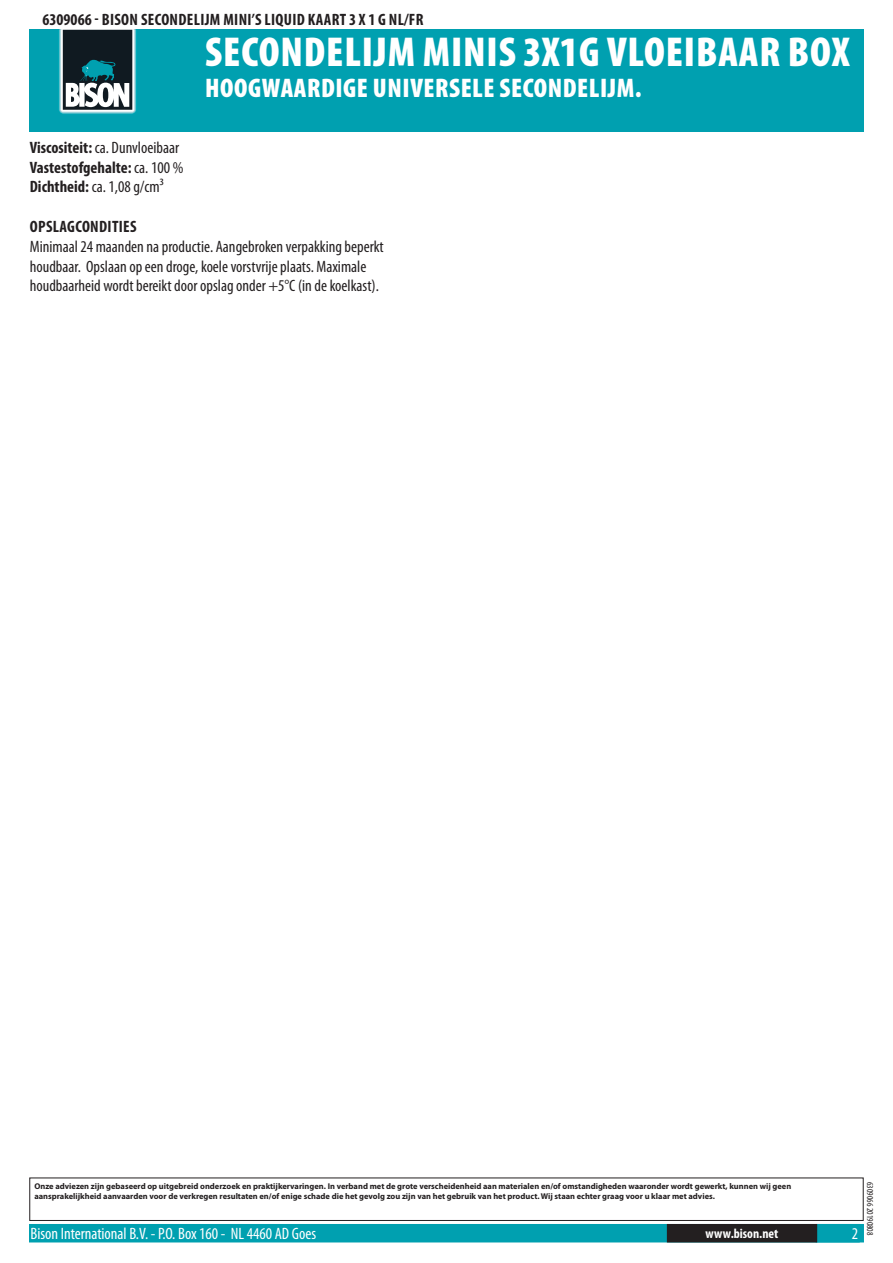
<style>
.page{position:relative;width:893px;height:1263px;background:#fff}
.page>*{position:absolute;margin:0;border:0;box-sizing:border-box;transform-origin:0 0}
.t1{font:900 condensed 42px "Myriad Pro";letter-spacing:.02em;color:#fff}
.t2{font:900 condensed 27px "Myriad Pro";letter-spacing:.02em;color:#fff}
.t3{font:condensed 16.5px/19.8px "Myriad Pro";color:#231f20}
.t4{font:700 condensed 16.5px/19.8px "Myriad Pro";letter-spacing:.02em;color:#231f20}
.t5{font:condensed 16.5px "Myriad Pro";color:#fff}
.t6{font:700 condensed 13.5px "Myriad Pro";color:#fff}
.t7{font:condensed 9px "Myriad Pro";color:#231f20}
.t8{font:700 8.4px/10.1px "Myriad Pro";color:#231f20}
.s1{font-weight:400}
</style>
<div class="page">
<div style="left:30px;top:1225px;width:833px;height:17px;background:#00a0b0"></div>
<div style="left:29px;top:1224px;width:835px;height:18px;border:2px solid #00a0b0"></div>
<div style="left:816px;top:1224px;width:44px;height:18px;border:2px solid #00a0b0"></div>
<div style="left:668px;top:1225px;width:148px;height:17px;background:#231f20"></div>
<div style="left:667px;top:1224px;width:150px;height:18px;border:2px solid #231f20"></div>
<div style="left:29px;top:1177px;width:835px;height:44px;border:1px solid #231f20"></div>
<div style="left:30px;top:30px;width:834px;height:102px;background:#00a0b0"></div>
<svg style="left:59px;top:30px;width:78px;height:84px;background:#516970"></svg>
<h3 class="t4" style="left:43px;top:9px;width:381px">6309066 - Bison Secondelijm Mini’s Liquid Kaart 3 x 1 g NL/FR</h3>
<h1 class="t1" style="left:205px;top:25px;width:237px">SECONDELIJM MINIS</h1>
<h1 class="t1" style="left:523px;top:25px;width:328px">3X1G VLOEIBAAR BOX</h1>
<h2 class="t2" style="left:205px;top:70px;width:438px">HOOGWAARDIGE UNIVERSELE SECONDELIJM.</h2>
<h3 class="t4" style="left:30px;top:137px;width:155px">Viscositeit: <span class="s1">ca. Dunvloeibaar<br></span>Vastestofgehalte: <span class="s1">ca. 100 %<br></span>Dichtheid: <span class="s1">ca. 1,08 g/cm³</span></h3>
<h3 class="t4" style="left:30px;top:216px;width:108px">Opslagcondities</h3>
<h3 class="t3" style="left:30px;top:236px;width:356px">Minimaal 24 maanden na productie. Aangebroken verpakking beperkt houdbaar. Opslaan op een droge, koele vorstvrije plaats. Maximale houdbaarheid wordt bereikt door opslag onder +5°C (in de koelkast).</h3>
<p class="t8" style="left:34px;top:1181px;width:758px">Onze adviezen zijn gebaseerd op uitgebreid onderzoek en praktijkervaringen. In verband met de grote verscheidenheid aan materialen en/of omstandigheden waaronder wordt gewerkt, kunnen wij geen aansprakelijkheid aanvaarden voor de verkregen resultaten en/of enige schade die het gevolg zou zijn van het gebruik van het product. Wij staan echter graag voor u klaar met advies.</p>
<h3 class="t5" style="left:31px;top:1224px;width:287px">Bison International B.V. - P.O. Box 160 - NL 4460 AD Goes</h3>
<h3 class="t6" style="left:706px;top:1225px;width:74px">www.bison.net</h3>
<h3 class="t5" style="left:852px;top:1224px;width:8px">2</h3>
<p class="t7" style="left:875px;top:1182px;width:55px;rotate:90deg">6309066 20190808</p>
</div>
